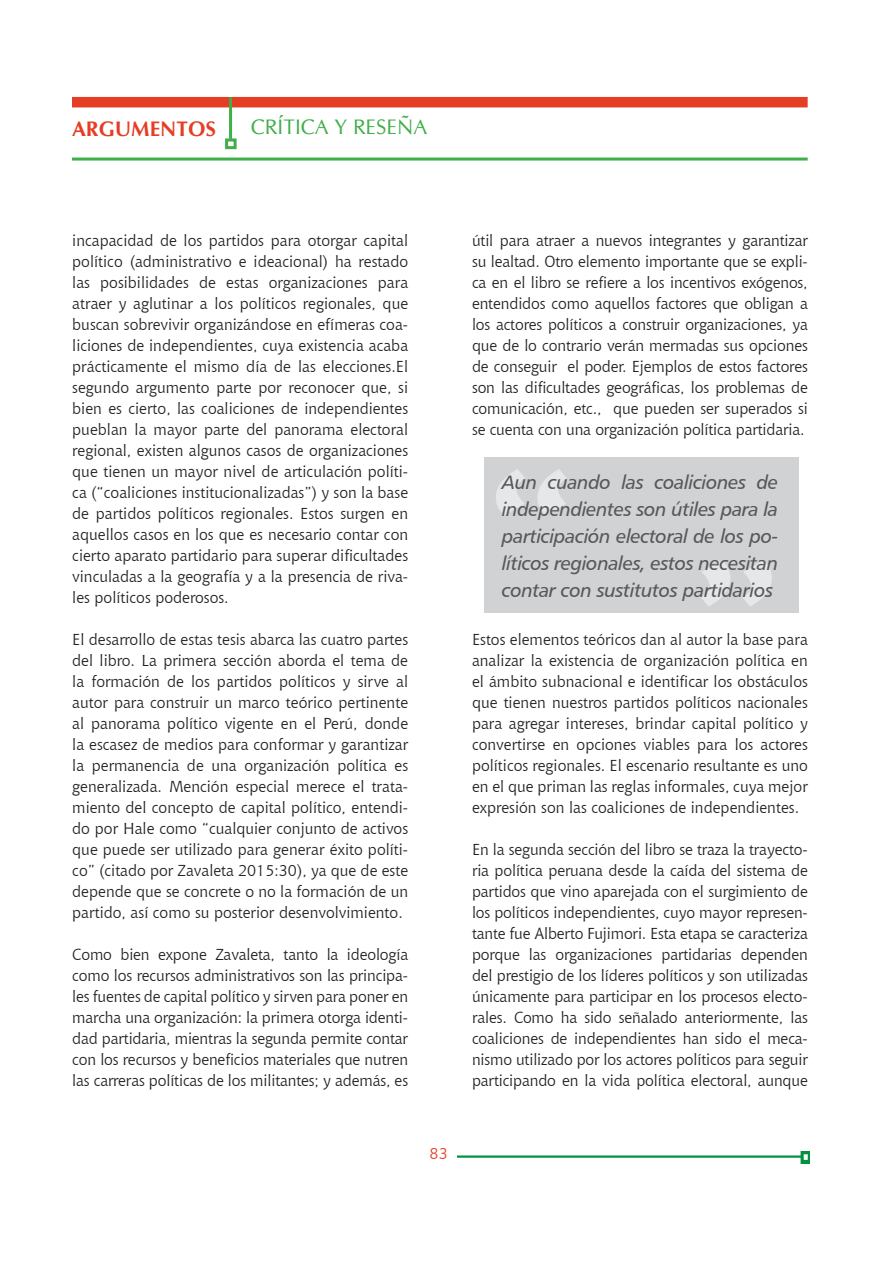
<style>
.page{position:relative;width:893px;height:1263px;background:#fff}
.page>*{position:absolute;margin:0;border:0;box-sizing:border-box;transform-origin:0 0}
.Pies{font:229.95px "Chianti BT";color:#e6e7e9}
.pies2{font:229.95px "Chianti BT";color:#e6e7e9}
.Texto_art{font:21px "CG Omega";color:#40ae49}
.t1{font:700 21px "CG Omega";color:#e53e25}
.Sacada{font:19.5px/27px "Humanist 777 BT Italic B";letter-spacing:-.02em;color:#57585a;text-align:justify}
.Texto_art-2{font:15.75px/21px "Chianti BT";letter-spacing:-.01em;color:#231f20;text-align:justify}
.t2{font:15.75px "Chianti BT";color:#e53e25}
</style>
<div class="page">
<img style="left:457px;top:1151px;width:353px;height:12px">
<div style="left:72px;top:97px;width:736px;height:10px;background:#e53e25"></div>
<hr style="left:229px;top:97px;width:3px;height:42px;background:#40ae49">
<div style="left:225px;top:138px;width:12px;height:11px;border:3px solid #40ae49"></div>
<hr style="left:72px;top:158px;width:736px;height:3px;background:#40ae49">
<div style="left:484px;top:458px;width:314px;height:155px;background:#d1d2d4"></div>
<svg style="left:496px;top:469px;width:70px;height:46px"></svg>
<svg style="left:701px;top:561px;width:71px;height:45px"></svg>
<h2 class="t1" style="left:72px;top:116px;width:146px">ARGUMENTOS</h2>
<p class="Texto_art" style="left:251px;top:114px;width:178px">CRÍTICA Y RESEÑA</p>
<p class="Texto_art-2" style="left:72px;top:229px;width:337px">incapacidad de los partidos para otorgar capital político (administrativo e ideacional) ha restado las posibilidades de estas organizaciones para atraer y aglutinar a los políticos regionales, que buscan sobrevivir organizándose en efímeras coa&shy;liciones de independientes, cuya existencia acaba prácticamente el mismo día de las elecciones.El segundo argumento parte por reconocer que, si bien es cierto, las coaliciones de independientes pueblan la mayor parte del panorama electoral regional, existen algunos casos de organizaciones que tienen un mayor nivel de articulación políti&shy;ca (“coaliciones institucionalizadas”) y son la base de partidos políticos regionales. Estos surgen en aquellos casos en los que es necesario contar con cierto aparato partidario para superar dificultades vinculadas a la geografía y a la presencia de riva&shy;les políticos poderosos.</p>
<p class="Texto_art-2" style="left:72px;top:628px;width:337px">El desarrollo de estas tesis abarca las cuatro partes del libro. La primera sección aborda el tema de la formación de los partidos políticos y sirve al autor para construir un marco teórico pertinente al panorama político vigente en el Perú, donde la escasez de medios para conformar y garantizar la permanencia de una organización política es generalizada. Mención especial merece el trata&shy;miento del concepto de capital político, entendi&shy;do por Hale como “cualquier conjunto de activos que puede ser utilizado para generar éxito políti&shy;co” (citado por Zavaleta 2015:30), ya que de este depende que se concrete o no la formación de un partido, así como su posterior desenvolvimiento.</p>
<p class="Texto_art-2" style="left:72px;top:943px;width:337px">Como bien expone Zavaleta, tanto la ideología como los recursos administrativos son las principa&shy;les fuentes de capital político y sirven para poner en marcha una organización: la primera otorga identi&shy;dad partidaria, mientras la segunda permite contar con los recursos y beneficios materiales que nutren las carreras políticas de los militantes; y además, es</p>
<p class="t2" style="left:430px;top:1142px;width:20px">83</p>
<p class="Texto_art-2" style="left:472px;top:229px;width:337px">útil para atraer a nuevos integrantes y garantizar su lealtad. Otro elemento importante que se expli&shy;ca en el libro se refiere a los incentivos exógenos, entendidos como aquellos factores que obligan a los actores políticos a construir organizaciones, ya que de lo contrario verán mermadas sus opciones de conseguir el poder. Ejemplos de estos factores son las dificultades geográficas, los problemas de comunicación, etc., que pueden ser superados si se cuenta con una organización política partidaria.</p>
<p class="Pies" style="left:475px;top:400px;width:111px">“</p>
<p class="Sacada" style="left:502px;top:469px;width:278px">Aun cuando las coaliciones de independientes son útiles para la participación electoral de los po&shy;líticos regionales, estos necesitan contar con sustitutos partidarios</p>
<p class="Texto_art-2" style="left:472px;top:629px;width:337px">Estos elementos teóricos dan al autor la base para analizar la existencia de organización política en el ámbito subnacional e identificar los obstáculos que tienen nuestros partidos políticos nacionales para agregar intereses, brindar capital político y convertirse en opciones viables para los actores políticos regionales. El escenario resultante es uno en el que priman las reglas informales, cuya mejor expresión son las coaliciones de independientes.</p>
<p class="Texto_art-2" style="left:472px;top:839px;width:337px">En la segunda sección del libro se traza la trayecto&shy;ria política peruana desde la caída del sistema de partidos que vino aparejada con el surgimiento de los políticos independientes, cuyo mayor represen&shy;tante fue Alberto Fujimori. Esta etapa se caracteriza porque las organizaciones partidarias dependen del prestigio de los líderes políticos y son utilizadas únicamente para participar en los procesos electo&shy;rales. Como ha sido señalado anteriormente, las coaliciones de independientes han sido el meca&shy;nismo utilizado por los actores políticos para seguir participando en la vida política electoral, aunque</p>
<p class="pies2" style="left:682px;top:491px;width:111px">”</p>
</div>
